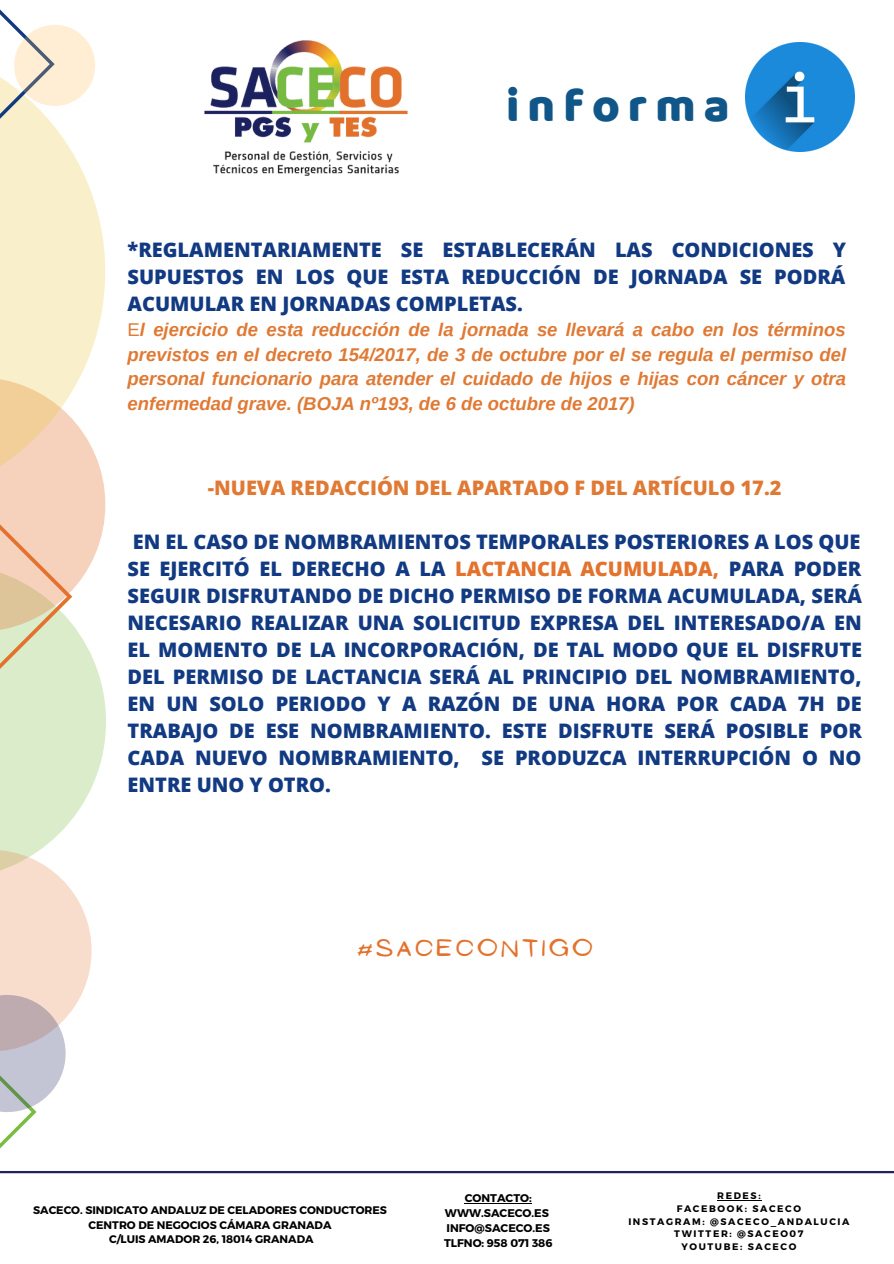
<style>
.page{position:relative;width:894px;height:1264px;background:#fff}
.page>*{position:absolute;margin:0;border:0;box-sizing:border-box;transform-origin:0 0}
.t1{font:47.55px "Baloo Thambi";letter-spacing:.17em;color:#115688}
.t2{font:21.75px "NF Ananias Regular";letter-spacing:.17em;color:#e3722d}
.t3{font:800 19.95px/27px "Open Sans";color:#113a82;text-align:justify}
.t4{font:800 19.95px "Open Sans";color:#e07934}
.t5{font:italic 700 18.45px/24.8px "Arimo";color:#e07934;text-align:justify}
.t6{font:700 11.1px "Montserrat";color:#000}
.t7{font:700 10.95px "Montserrat";color:#000}
.t8{font:700 9.45px "Montserrat";letter-spacing:.17em;color:#000}
.s1{font-weight:400;font-style:normal}
.s2{color:#e3722d}
</style>
<div class="page">
<hr style="left:0;top:1170px;width:893px;height:3px;background:#202360">
<svg style="left:0;top:40px;width:105px;height:337px;fill:#f9efca"></svg>
<img style="left:745px;top:42px;width:109px;height:109px">
<img style="left:204px;top:40px;width:204px;height:136px">
<svg style="left:0;top:9px;width:55px;height:132px"></svg>
<svg style="left:0;top:377px;width:106px;height:797px"></svg>
<svg style="left:14px;top:25px;width:81px;height:81px;background:#f5e6cf"></svg>
<hr style="left:464px;top:1203px;width:67px;height:1px;background:#000">
<hr style="left:717px;top:1199px;width:45px;height:1px;background:#000">
<p class="t1" style="left:506px;top:71px;width:225px">informa</p>
<p class="t3" style="left:128px;top:236px;width:720px">*REGLAMENTARIAMENTE SE ESTABLECERÁN LAS CONDICIONES Y SUPUESTOS EN LOS QUE ESTA REDUCCIÓN DE JORNADA SE PODRÁ ACUMULAR EN JORNADAS COMPLETAS.</p>
<p class="t5" style="left:128px;top:317px;width:720px"><span class="s1">E</span>l ejercicio de esta reducción de la jornada se llevará a cabo en los términos previstos en el decreto 154/2017, de 3 de octubre por el se regula el permiso del personal funcionario para atender el cuidado de hijos e hijas con cáncer y otra enfermedad grave. (BOJA nº193, de 6 de octubre de 2017)</p>
<p class="t4" style="left:208px;top:473px;width:575px">-NUEVA REDACCIÓN DEL APARTADO F DEL ARTÍCULO 17.2</p>
<p class="t3" style="left:128px;top:528px;width:735px">EN EL CASO DE NOMBRAMIENTOS TEMPORALES POSTERIORES A LOS QUE SE EJERCITÓ EL DERECHO A LA <span class="s2">LACTANCIA ACUMULADA,</span> PARA PODER SEGUIR DISFRUTANDO DE DICHO PERMISO DE FORMA ACUMULADA, SERÁ NECESARIO REALIZAR UNA SOLICITUD EXPRESA DEL INTERESADO/A EN EL MOMENTO DE LA INCORPORACIÓN, DE TAL MODO QUE EL DISFRUTE DEL PERMISO DE LACTANCIA SERÁ AL PRINCIPIO DEL NOMBRAMIENTO, EN UN SOLO PERIODO Y A RAZÓN DE UNA HORA POR CADA 7H DE TRABAJO DE ESE NOMBRAMIENTO. ESTE DISFRUTE SERÁ POSIBLE POR CADA NUEVO NOMBRAMIENTO, SE PRODUZCA INTERRUPCIÓN O NO ENTRE UNO Y OTRO.</p>
<p class="t2" style="left:357px;top:936px;width:237px">#SACECONTIGO</p>
<p class="t7" style="left:33px;top:1202px;width:355px">SACECO. SINDICATO ANDALUZ DE CELADORES CONDUCTORES</p>
<p class="t7" style="left:89px;top:1217px;width:244px">CENTRO DE NEGOCIOS CÁMARA GRANADA</p>
<p class="t7" style="left:109px;top:1232px;width:206px">C/LUIS AMADOR 26, 18014 GRANADA</p>
<p class="t6" style="left:464px;top:1190px;width:69px">CONTACTO:</p>
<p class="t6" style="left:445px;top:1205px;width:106px">WWW.SACECO.ES</p>
<p class="t6" style="left:446px;top:1220px;width:105px">INFO@SACECO.ES</p>
<p class="t6" style="left:444px;top:1235px;width:110px">TLFNO: 958 071 386</p>
<p class="t8" style="left:717px;top:1189px;width:45px">REDES:</p>
<p class="t8" style="left:676px;top:1202px;width:126px">FACEBOOK: SACECO</p>
<p class="t8" style="left:628px;top:1214px;width:222px">INSTAGRAM: @SACECO_ANDALUCIA</p>
<p class="t8" style="left:674px;top:1227px;width:131px">TWITTER: @SACEO07</p>
<p class="t8" style="left:681px;top:1240px;width:117px">YOUTUBE: SACECO</p>
</div>
